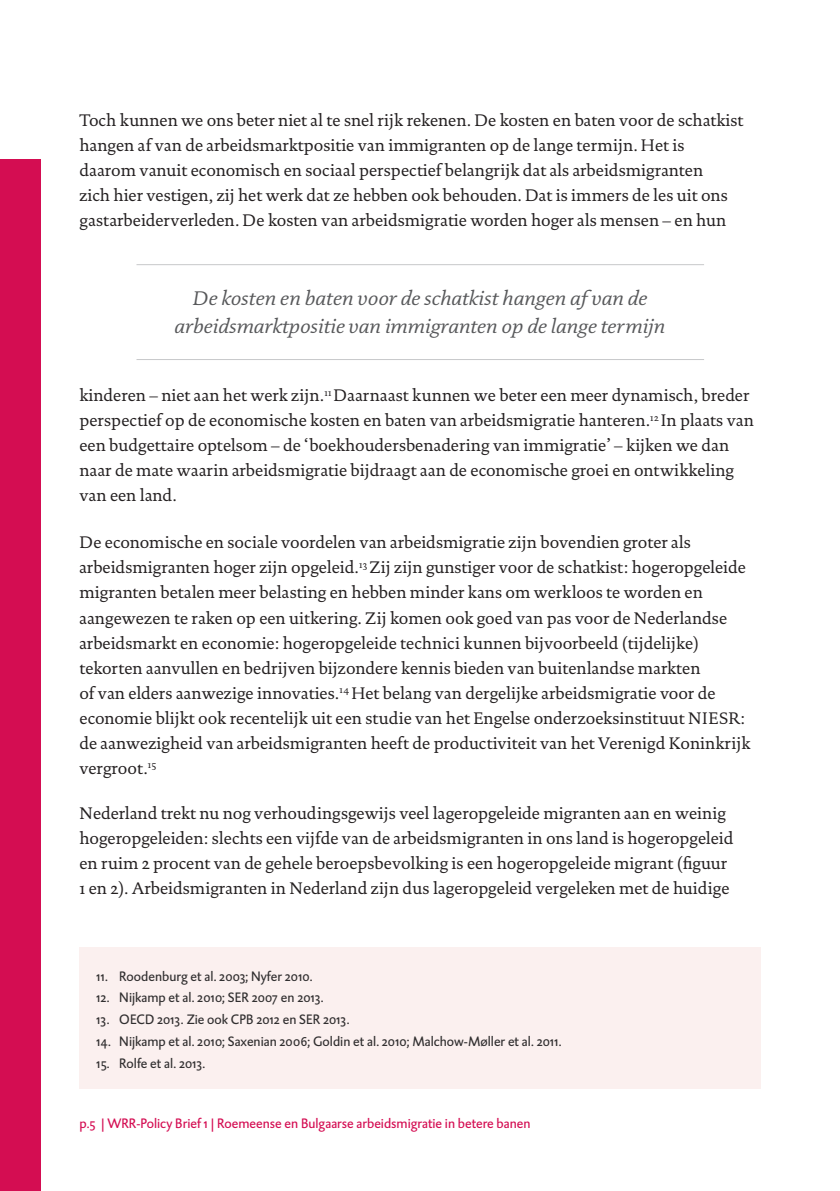
<style>
.page{position:relative;width:840px;height:1191px;background:#fff}
.page>*{position:absolute;margin:0;border:0;box-sizing:border-box;transform-origin:0 0}
.t1{font:italic 20px/28px "DTL Documenta ST";color:#57585a;text-align:center}
.BROOD{font:17px/25px "DTL Documenta ST";color:#231f20}
.footnotes{font:14px "DTL Caspari ST";color:#312f30}
.t2{font:14px "DTL Caspari ST";color:#d40d52}
</style>
<div class="page">
<div style="left:0;top:159px;width:40px;height:1032px;background:#d40d52"></div>
<hr style="left:136px;top:264px;width:567px;height:1px;background:#c7c8ca">
<hr style="left:136px;top:359px;width:567px;height:1px;background:#c7c8ca">
<div style="left:79px;top:947px;width:681px;height:142px;background:#fbf0ef"></div>
<p class="BROOD" style="left:79px;top:108px;width:665px">Toch kunnen we ons beter niet al te snel rijk rekenen. De kosten en baten voor de schatkist hangen af van de arbeidsmarktpositie van immigranten op de lange termijn. Het is daarom vanuit economisch en sociaal perspectief belangrijk dat als arbeidsmigranten<br>zich hier vestigen, zij het werk dat ze hebben ook behouden. Dat is immers de les uit ons gastarbeiderverleden. De kosten van arbeidsmigratie worden hoger als mensen – en hun</p>
<p class="t1" style="left:174px;top:284px;width:492px">De kosten en baten voor de schatkist hangen af van de arbeidsmarktpositie van immigranten op de lange termijn</p>
<p class="BROOD" style="left:79px;top:383px;width:675px">kinderen – niet aan het werk zijn.<sup>11</sup> Daarnaast kunnen we beter een meer dynamisch, breder perspectief op de economische kosten en baten van arbeidsmigratie hanteren.<sup>12</sup> In plaats van een budgettaire optelsom – de ‘boekhoudersbenadering van immigratie’ – kijken we dan naar de mate waarin arbeidsmigratie bijdraagt aan de economische groei en ontwikkeling van een land.</p>
<p class="BROOD" style="left:79px;top:530px;width:672px">De economische en sociale voordelen van arbeidsmigratie zijn bovendien groter als arbeidsmigranten hoger zijn opgeleid.<sup>13</sup> Zij zijn gunstiger voor de schatkist: hogeropgeleide migranten betalen meer belasting en hebben minder kans om werkloos te worden en aangewezen te raken op een uitkering. Zij komen ook goed van pas voor de Nederlandse arbeidsmarkt en economie: hogeropgeleide technici kunnen bijvoorbeeld (tijdelijke) tekorten aanvullen en bedrijven bijzondere kennis bieden van buitenlandse markten<br>of van elders aanwezige innovaties.<sup>14</sup> Het belang van dergelijke arbeidsmigratie voor de economie blijkt ook recentelijk uit een studie van het Engelse onderzoeksinstituut NIESR: de aanwezigheid van arbeidsmigranten heeft de productiviteit van het Verenigd Koninkrijk vergroot.<sup>15</sup></p>
<p class="BROOD" style="left:79px;top:800px;width:655px">Nederland trekt nu nog verhoudingsgewijs veel lageropgeleide migranten aan en weinig hogeropgeleiden: slechts een vijfde van de arbeidsmigranten in ons land is hogeropgeleid en ruim 2 procent van de gehele beroepsbevolking is een hogeropgeleide migrant (figuur 1 en 2). Arbeidsmigranten in Nederland zijn dus lageropgeleid vergeleken met de huidige</p>
<p class="footnotes" style="left:97px;top:967px;width:217px">11. Roodenburg et al. 2003; Nyfer 2010.</p>
<p class="footnotes" style="left:97px;top:989px;width:228px">12. Nijkamp et al. 2010; SER 2007 en 2013.</p>
<p class="footnotes" style="left:97px;top:1010px;width:254px">13. OECD 2013. Zie ook CPB 2012 en SER 2013.</p>
<p class="footnotes" style="left:97px;top:1032px;width:466px">14. Nijkamp et al. 2010; Saxenian 2006; Goldin et al. 2010; Malchow-Møller et al. 2011.</p>
<p class="footnotes" style="left:97px;top:1054px;width:110px">15. Rolfe et al. 2013.</p>
<p class="t2" style="left:79px;top:1114px;width:452px">p.5 | WRR-Policy Brief 1 | Roemeense en Bulgaarse arbeidsmigratie in betere banen</p>
</div>
